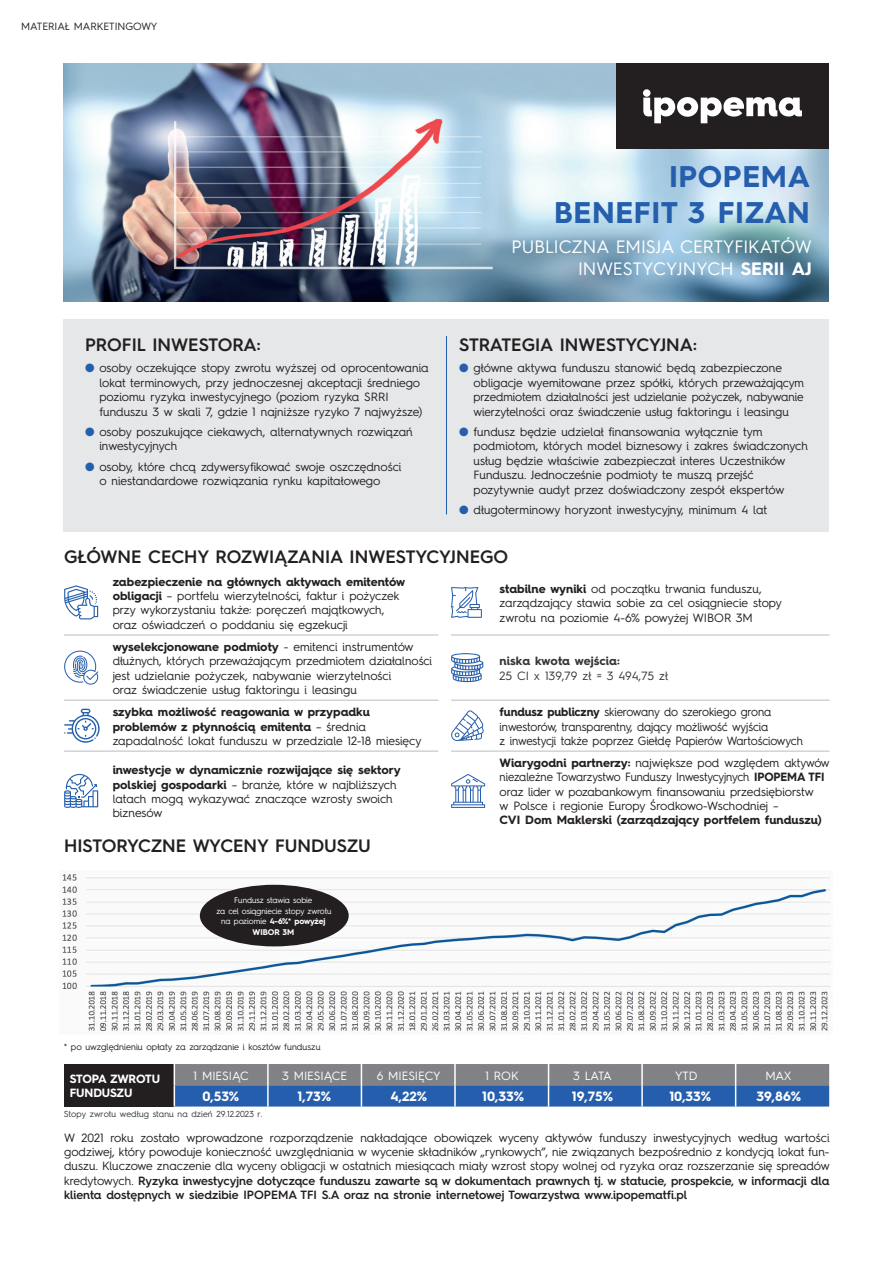
<style>
.page{position:relative;width:893px;height:1263px;background:#fff}
.page>*{position:absolute;margin:0;border:0;box-sizing:border-box;transform-origin:0 0}
.t1{font:700 30px/36px "Hurme Geometric Sans 4";letter-spacing:.02em;color:#245eac;text-align:right}
.t2{font:600 18px "Hurme Geometric Sans 4";color:#231f20}
.t3{font:18px/21.9px "Hurme Geometric Sans 4";color:#fff;text-align:right}
.t4{font:700 13.5px "Hurme Geometric Sans 4";color:#fff}
.t5{font:12px/14.4px "Hurme Geometric Sans 4";letter-spacing:-.005em;color:#231f20}
.t6{font:700 12px/14.2px "Hurme Geometric Sans 4";letter-spacing:-.005em;color:#231f20}
.t7{font:12px/14.2px "Hurme Geometric Sans 4";letter-spacing:-.005em;color:#231f20;scale:.96 1}
.t8{font:12px "Hurme Geometric Sans 4";color:#fff}
.t9{font:12px "Hurme Geometric Sans 4";color:#373535}
.t10{font:700 12px/14.4px "Hurme Geometric Sans 4";letter-spacing:-.02em;color:#fff}
.t11{font:700 12px "Hurme Geometric Sans 4";color:#373535}
.t12{font:10.5px "Hurme Geometric Sans 4";color:#231f20}
.t13{font:9px "Hurme Geometric Sans 4";color:#231f20}
.t14{font:8.7px "Hurme Geometric Sans 4";color:#373535}
.t15{font:8.25px/10.5px "Hurme Geometric Sans 4";letter-spacing:-.01em;color:#fff;text-align:center}
.s1{color:#245eac}
.s2{font-weight:700}
.s3{font-weight:400}
.s4{font-weight:600}
</style>
<div class="page">
<img style="left:62px;top:874px;width:769px;height:159px">
<div style="left:200px;top:885px;width:149px;height:61px;background:#231f20;border-radius:50%"></div>
<img style="left:64px;top:64px;width:765px;height:238px">
<div style="left:64px;top:319px;width:765px;height:212px;background:#e6e7e9"></div>
<hr style="left:446px;top:336px;width:1px;height:178px;background:#245eac">
<div style="left:616px;top:64px;width:213px;height:85px;background:#231f20"></div>
<svg style="left:643px;top:89px;width:159px;height:34px"></svg>
<hr style="left:64px;top:634px;width:43px;height:2px;background:#d1d2d4">
<hr style="left:107px;top:634px;width:331px;height:2px;background:#d1d2d4">
<hr style="left:451px;top:634px;width:43px;height:2px;background:#d1d2d4">
<hr style="left:494px;top:634px;width:336px;height:2px;background:#d1d2d4">
<hr style="left:64px;top:699px;width:43px;height:2px;background:#d1d2d4">
<hr style="left:107px;top:699px;width:331px;height:2px;background:#d1d2d4">
<hr style="left:451px;top:699px;width:43px;height:2px;background:#d1d2d4">
<hr style="left:494px;top:699px;width:336px;height:2px;background:#d1d2d4">
<hr style="left:64px;top:750px;width:43px;height:2px;background:#d1d2d4">
<hr style="left:107px;top:750px;width:331px;height:2px;background:#d1d2d4">
<hr style="left:451px;top:750px;width:43px;height:2px;background:#d1d2d4">
<hr style="left:494px;top:750px;width:336px;height:2px;background:#d1d2d4">
<svg style="left:64px;top:585px;width:34px;height:34px"></svg>
<svg style="left:451px;top:587px;width:31px;height:31px"></svg>
<svg style="left:64px;top:651px;width:34px;height:34px"></svg>
<svg style="left:451px;top:653px;width:32px;height:29px"></svg>
<svg style="left:64px;top:709px;width:36px;height:34px"></svg>
<svg style="left:451px;top:710px;width:33px;height:31px"></svg>
<svg style="left:64px;top:774px;width:34px;height:34px"></svg>
<svg style="left:451px;top:774px;width:34px;height:34px"></svg>
<div style="left:64px;top:1064px;width:110px;height:42px;background:#231f20"></div>
<svg style="left:174px;top:1064px;width:655px;height:42px;background:#55739a"></svg>
<p class="t12" style="left:21px;top:19px;width:138px">MATERIAŁ MARKETINGOWY</p>
<h2 class="t2" style="left:85px;top:332px;width:177px">PROFIL INWESTORA:</h2>
<p class="t5" style="left:99px;top:361px;width:331px;text-indent:-14px"><span class="s1">●</span> osoby oczekujące stopy zwrotu wyższej od oprocentowania lokat terminowych, przy jednoczesnej akceptacji średniego poziomu ryzyka inwestycyjnego (poziom ryzyka SRRI funduszu 3 w skali 7, gdzie 1 najniższe ryzyko 7 najwyższe)</p>
<p class="t5" style="left:99px;top:424px;width:315px;text-indent:-14px"><span class="s1">●</span> osoby poszukujące ciekawych, alternatywnych rozwiązań inwestycyjnych</p>
<p class="t5" style="left:85px;top:459px;width:318px;text-align:center"><span class="s1">●</span> osoby, które chcą zdywersyfikować swoje oszczędności o niestandardowe rozwiązania rynku kapitałowego</p>
<h1 class="t1" style="left:554px;top:158px;width:257px">IPOPEMA<br>BENEFIT 3 FIZAN</h1>
<h2 class="t3" style="left:511px;top:235px;width:302px">PUBLICZNA EMISJA CERTYFIKATÓW<br>INWESTYCYJNYCH <span class="s2">SERII AJ</span></h2>
<h2 class="t2" style="left:459px;top:332px;width:239px">STRATEGIA INWESTYCYJNA:</h2>
<p class="t5" style="left:474px;top:361px;width:332px;text-indent:-14px"><span class="s1">●</span> główne aktywa funduszu stanowić będą zabezpieczone obligacje wyemitowane przez spółki, których przeważającym przedmiotem działalności jest udzielanie pożyczek, nabywanie wierzytelności oraz świadczenie usług faktoringu i leasingu</p>
<p class="t5" style="left:473px;top:424px;width:336px;text-indent:-14px"><span class="s1">●</span> fundusz będzie udzielał finansowania wyłącznie tym podmiotom, których model biznesowy i zakres świadczonych usług będzie właściwie zabezpieczał interes Uczestników Funduszu. Jednocześnie podmioty te muszą przejść pozytywnie audyt przez doświadczony zespół ekspertów</p>
<p class="t5" style="left:459px;top:502px;width:309px"><span class="s1">●</span> długoterminowy horyzont inwestycyjny, minimum 4 lat</p>
<h2 class="t2" style="left:64px;top:544px;width:446px">GŁÓWNE CECHY ROZWIĄZANIA INWESTYCYJNEGO</h2>
<p class="t5" style="left:113px;top:574px;width:294px"><span class="s2">zabezpieczenie na głównych aktywach emitentów obligacji</span> – portfelu wierzytelności, faktur i pożyczek przy wykorzystaniu także: poręczeń majątkowych, oraz oświadczeń o poddaniu się egzekucji</p>
<p class="t5" style="left:500px;top:581px;width:284px"><span class="s2">stabilne wyniki</span> od początku trwania funduszu, zarządzający stawia sobie za cel osiągniecie stopy zwrotu na poziomie 4-6% powyżej WIBOR 3M</p>
<p class="t5" style="left:113px;top:639px;width:321px"><span class="s2">wyselekcjonowane podmioty</span> - emitenci instrumentów dłużnych, których przeważającym przedmiotem działalności jest udzielanie pożyczek, nabywanie wierzytelności<br>oraz świadczenie usług faktoringu i leasingu</p>
<p class="t11" style="left:500px;top:653px;width:122px">niska kwota wejścia:</p>
<p class="t9" style="left:500px;top:667px;width:170px">25 CI x 139,79 zł = 3 494,75 zł</p>
<p class="t6" style="left:113px;top:705px;width:310px">szybka możliwość reagowania w przypadku problemów z płynnością emitenta <span class="s3">– średnia zapadalność lokat funduszu w przedziale 12-18 miesięcy</span></p>
<p class="t7" style="left:500px;top:705px;width:317px"><span class="s2">fundusz publiczny</span> skierowany do szerokiego grona inwestorów, transparentny, dający możliwość wyjścia<br>z inwestycji także poprzez Giełdę Papierów Wartościowych</p>
<p class="t5" style="left:113px;top:763px;width:289px"><span class="s2">inwestycje w dynamicznie rozwijające się sektory polskiej gospodarki</span> – branże, które w najbliższych latach mogą wykazywać znaczące wzrosty swoich biznesów</p>
<p class="t5" style="left:500px;top:755px;width:331px"><span class="s2">Wiarygodni partnerzy:</span> największe pod względem aktywów niezależne Towarzystwo Funduszy Inwestycyjnych <span class="s2">IPOPEMA TFI </span>oraz lider w pozabankowym finansowaniu przedsiębiorstw<br>w Polsce i regionie Europy Środkowo-Wschodniej –</p>
<p class="t6" style="left:500px;top:813px;width:323px">CVI Dom Maklerski (zarządzający portfelem funduszu)</p>
<h2 class="t2" style="left:64px;top:833px;width:308px">HISTORYCZNE WYCENY FUNDUSZU</h2>
<p class="t15" style="left:217px;top:895px;width:117px">Fundusz stawia sobie<br>za cel osiągniecie stopy zwrotu na poziomie <span class="s2">4-6%* powyżej<br>WIBOR 3M</span></p>
<p class="t13" style="left:64px;top:1041px;width:258px">* po uwzględnieniu opłaty za zarządzanie i kosztów funduszu</p>
<p class="t10" style="left:70px;top:1071px;width:92px">STOPA ZWROTU<br>FUNDUSZU</p>
<p class="t8" style="left:193px;top:1067px;width:57px">1 MIESIĄC</p>
<p class="t8" style="left:282px;top:1067px;width:66px">3 MIESIĄCE</p>
<p class="t8" style="left:377px;top:1067px;width:65px">6 MIESIĘCY</p>
<p class="t8" style="left:485px;top:1067px;width:35px">1 ROK</p>
<p class="t8" style="left:573px;top:1067px;width:40px">3 LATA</p>
<p class="t8" style="left:675px;top:1067px;width:24px">YTD</p>
<p class="t8" style="left:765px;top:1067px;width:28px">MAX</p>
<p class="t4" style="left:202px;top:1086px;width:38px">0,53%</p>
<p class="t4" style="left:298px;top:1086px;width:35px">1,73%</p>
<p class="t4" style="left:391px;top:1086px;width:38px">4,22%</p>
<p class="t4" style="left:482px;top:1086px;width:43px">10,33%</p>
<p class="t4" style="left:572px;top:1086px;width:43px">19,75%</p>
<p class="t4" style="left:669px;top:1086px;width:43px">10,33%</p>
<p class="t4" style="left:756px;top:1086px;width:46px">39,86%</p>
<p class="t14" style="left:64px;top:1107px;width:200px">Stopy zwrotu według stanu na dzień 29.12.2023 r.</p>
<p class="t5" style="left:64px;top:1130px;width:767px;text-align:justify">W 2021 roku zostało wprowadzone rozporządzenie nakładające obowiązek wyceny aktywów funduszy inwestycyjnych według wartości godziwej, który powoduje konieczność uwzględniania w wycenie składników „rynkowych”, nie związanych bezpośrednio z kondycją lokat fun&shy;duszu. Kluczowe znaczenie dla wyceny obligacji w ostatnich miesiącach miały wzrost stopy wolnej od ryzyka oraz rozszerzanie się spreadów kredytowych. <span class="s4">Ryzyka inwestycyjne dotyczące funduszu zawarte są w dokumentach prawnych tj. w statucie, prospekcie, w informacji dla klienta dostępnych w siedzibie IPOPEMA TFI S.A oraz na stronie internetowej Towarzystwa www.ipopematfi.pl</span></p>
</div>
